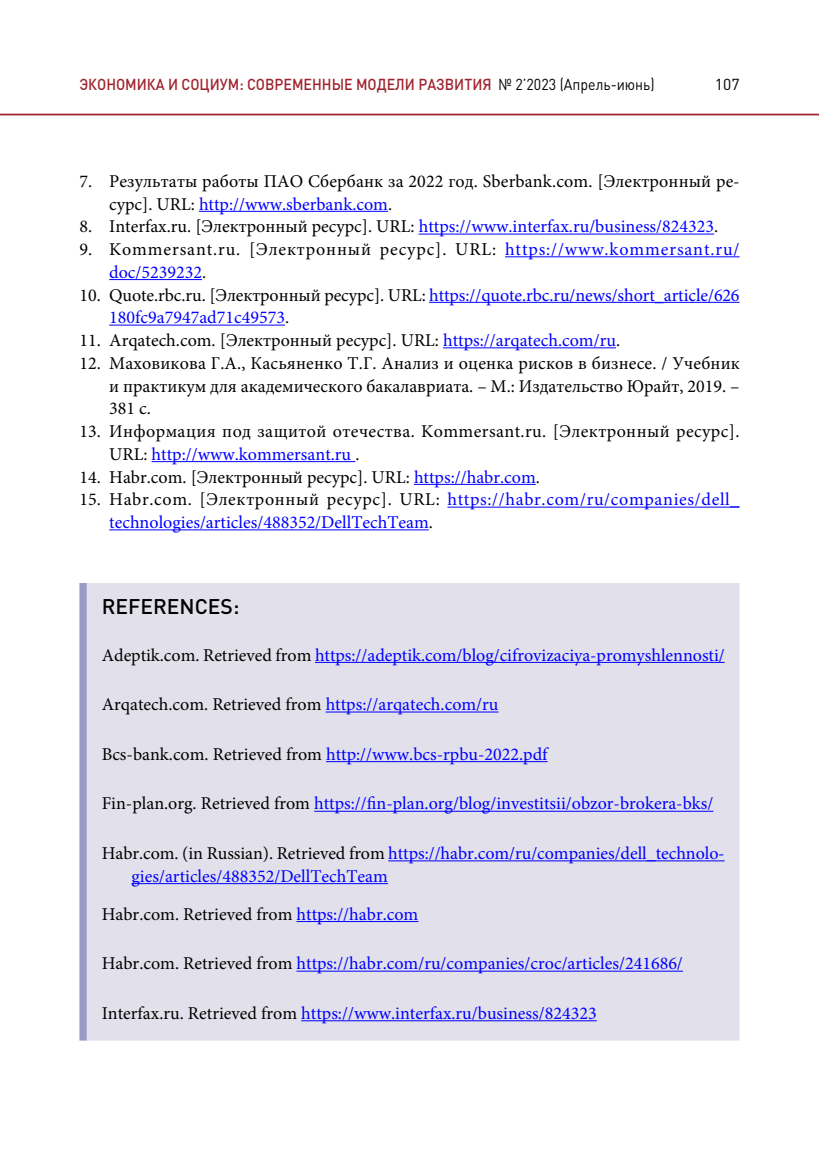
<style>
.page{position:relative;width:819px;height:1166px;background:#fff}
.page>*{position:absolute;margin:0;border:0;box-sizing:border-box;transform-origin:0 0}
.t1{font:500 21px "DIN Pro";color:#000}
.t2{font:18.03px/22.8px "Minion Pro";color:#00f}
.t3{font:18.03px/22.8px "Minion Pro";color:#000}
.t4{font:18.03px/22.8px "Minion Pro";letter-spacing:.035em;color:#00f}
.t5{font:18.03px/22.8px "Minion Pro";letter-spacing:.025em;color:#000}
.t6{font:18.03px/22.8px "Minion Pro";letter-spacing:.05em;color:#000}
.t7{font:500 15.75px "DIN Pro";color:#a0232d;scale:.9 1}
.t8{font:15.75px "DIN Pro";color:#000}
.s1{font-weight:400;color:#000}
.s2{color:#00f}
.s3{color:#000}
</style>
<div class="page">
<hr style="left:0;top:114px;width:819px;height:1px;background:#a0232d">
<hr style="left:199px;top:211px;width:189px;height:1px;background:#00f">
<hr style="left:418px;top:234px;width:296px;height:1px;background:#00f">
<hr style="left:505px;top:256px;width:234px;height:1px;background:#00f">
<hr style="left:109px;top:279px;width:93px;height:1px;background:#00f">
<hr style="left:429px;top:302px;width:310px;height:1px;background:#00f">
<hr style="left:109px;top:325px;width:176px;height:1px;background:#00f">
<hr style="left:443px;top:347px;width:173px;height:1px;background:#00f">
<hr style="left:151px;top:461px;width:204px;height:1px;background:#00f">
<hr style="left:414px;top:484px;width:122px;height:1px;background:#00f">
<hr style="left:447px;top:507px;width:292px;height:1px;background:#00f">
<hr style="left:109px;top:529px;width:320px;height:1px;background:#00f">
<svg style="left:79px;top:583px;width:8px;height:457px;background:#a1a2cb"></svg>
<div style="left:87px;top:583px;width:652px;height:457px;background:#e2e1eb"></div>
<hr style="left:315px;top:662px;width:409px;height:1px;background:#00f">
<hr style="left:325px;top:711px;width:173px;height:1px;background:#00f">
<hr style="left:326px;top:761px;width:221px;height:1px;background:#00f">
<hr style="left:314px;top:811px;width:399px;height:1px;background:#00f">
<hr style="left:388px;top:860px;width:336px;height:1px;background:#00f">
<hr style="left:131px;top:883px;width:257px;height:1px;background:#00f">
<hr style="left:296px;top:921px;width:122px;height:1px;background:#00f">
<hr style="left:296px;top:971px;width:387px;height:1px;background:#00f">
<hr style="left:301px;top:1020px;width:295px;height:1px;background:#00f">
<p class="t7" style="left:79px;top:74px;width:640px">ЭКОНОМИКА И СОЦИУМ: СОВРЕМЕННЫЕ МОДЕЛИ РАЗВИТИЯ <span class="s1">№ 2’2023 (Апрель-июнь)</span></p>
<p class="t8" style="left:714px;top:75px;width:26px">107</p>
<p class="t3" style="left:109px;top:170px;width:632px;text-indent:-30px">7. Результаты работы ПАО Сбербанк за 2022 год. Sberbank.com. [Электронный ре&shy;сурс]. URL: <span class="s2">http://www.sberbank.com</span>.</p>
<p class="t3" style="left:79px;top:215px;width:640px">8. Interfax.ru. [Электронный ресурс]. URL: <span class="s2">https://www.interfax.ru/business/824323</span>.</p>
<p class="t6" style="left:109px;top:238px;width:631px;text-indent:-30px">9. Kommersant.ru. [Электронный ресурс]. URL: <span class="s2">https://www.kommersant.ru/ doc/5239232</span>.</p>
<p class="t2" style="left:109px;top:283px;width:631px;text-indent:-30px"><span class="s3">10. Quote.rbc.ru. [Электронный ресурс]. URL:</span> https://quote.rbc.ru/news/short_article/626<br>180fc9a7947ad71c49573<span class="s3">.</span></p>
<p class="t3" style="left:79px;top:329px;width:542px">11. Arqatech.com. [Электронный ресурс]. URL: <span class="s2">https://arqatech.com/ru</span>.</p>
<p class="t3" style="left:109px;top:352px;width:632px;text-align:justify;text-indent:-30px">12. Маховикова Г.А., Касьяненко Т.Г. Анализ и оценка рисков в бизнесе. / Учебник и практикум для академического бакалавриата. – М.: Издательство Юрайт, 2019. – 381 c.</p>
<p class="t5" style="left:109px;top:420px;width:632px;text-indent:-30px">13. Информация под защитой отечества. Kommersant.ru. [Электронный ресурс].<br>URL: <span class="s2">http://www.kommersant.ru</span> .</p>
<p class="t3" style="left:79px;top:465px;width:462px">14. Habr.com. [Электронный ресурс]. URL: <span class="s2">https://habr.com</span>.</p>
<p class="t4" style="left:109px;top:488px;width:631px;text-indent:-30px"><span class="s3">15. Habr.com. [Электронный ресурс]. URL:</span> https://habr.com/ru/companies/dell_ technologies/articles/488352/DellTechTeam<span class="s3">.</span></p>
<p class="t1" style="left:102px;top:593px;width:139px">REFERENCES:</p>
<p class="t2" style="left:102px;top:643px;width:624px"><span class="s3">Adeptik.com. Retrieved from</span> https://adeptik.com/blog/cifrovizaciya-promyshlennosti/</p>
<p class="t3" style="left:102px;top:693px;width:398px">Arqatech.com. Retrieved from <span class="s2">https://arqatech.com/ru</span></p>
<p class="t2" style="left:102px;top:743px;width:447px"><span class="s3">Bcs-bank.com. Retrieved from</span> http://www.bcs-rpbu-2022.pdf</p>
<p class="t2" style="left:102px;top:792px;width:613px"><span class="s3">Fin-plan.org. Retrieved from</span> https://fin-plan.org/blog/investitsii/obzor-brokera-bks/</p>
<p class="t2" style="left:131px;top:842px;width:594px;text-indent:-30px"><span class="s3">Habr.com. (in Russian). Retrieved from</span> https://habr.com/ru/companies/dell_technolo&shy;gies/articles/488352/DellTechTeam</p>
<p class="t3" style="left:102px;top:903px;width:318px">Habr.com. Retrieved from <span class="s2">https://habr.com</span></p>
<p class="t2" style="left:102px;top:952px;width:582px"><span class="s3">Habr.com. Retrieved from</span> https://habr.com/ru/companies/croc/articles/241686/</p>
<p class="t2" style="left:102px;top:1002px;width:496px"><span class="s3">Interfax.ru. Retrieved from</span> https://www.interfax.ru/business/824323</p>
</div>
